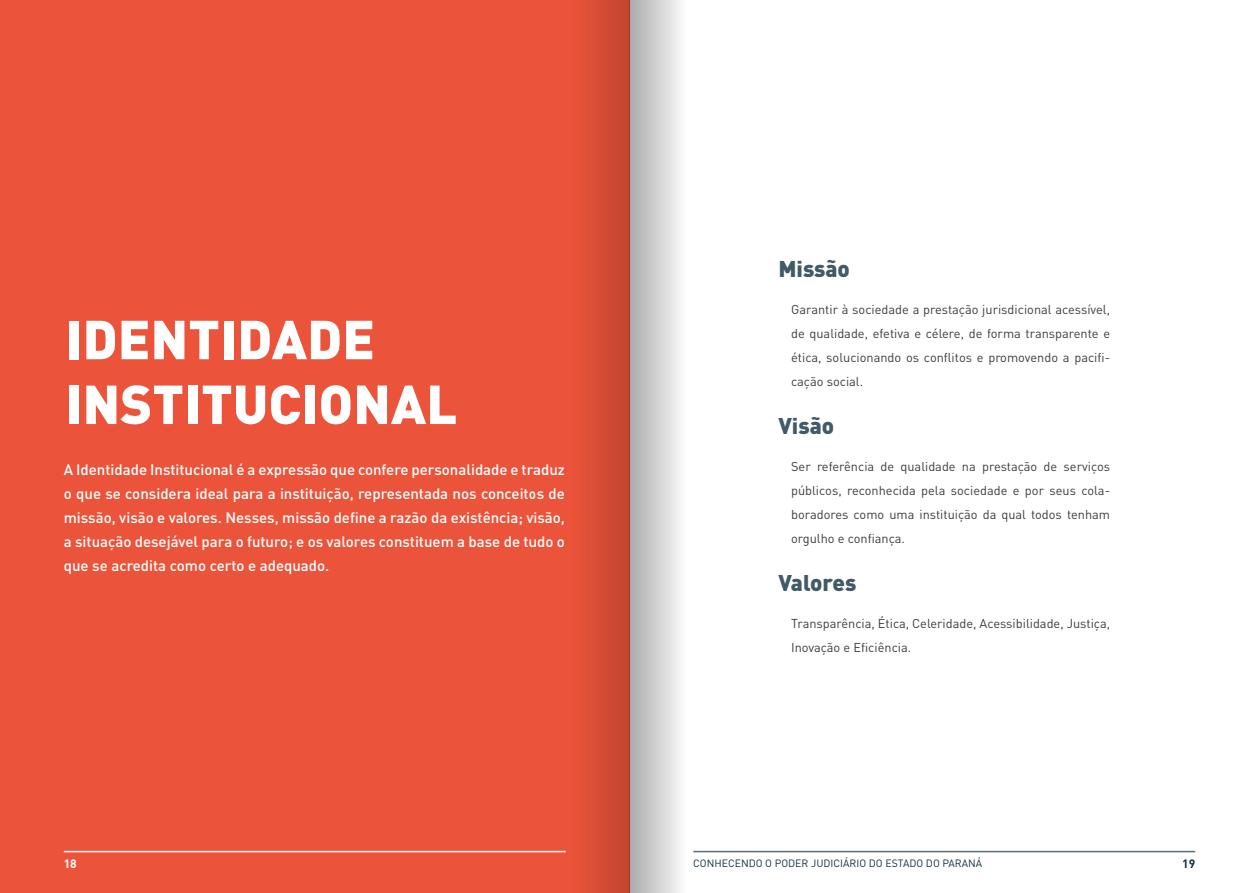
<style>
.page{position:relative;width:1259px;height:893px;background:#fff}
.page>*{position:absolute;margin:0;border:0;box-sizing:border-box;transform-origin:0 0}
.t1{font:900 54px/64.8px "DIN Pro";color:#fff}
.t2{font:900 22.5px "DIN Pro";color:#415a67}
.t3{font:500 15px/24px "DIN Pro";color:#fff;text-align:justify}
.t4{font:12.75px/24px "DIN Pro";color:#3c3c3b;text-align:justify}
.t5{font:700 12px "DIN Pro";color:#123040}
.t6{font:700 12px "DIN Pro";color:#fff}
.t7{font:10.5px "DIN Pro";color:#123040}
</style>
<div class="page">
<hr style="left:693px;top:851px;width:502px;height:1px;background:#596e79">
<div style="left:0;top:0;width:629px;height:893px;background:#eb543b"></div>
<hr style="left:64px;top:851px;width:502px;height:1px;background:#fff">
<svg style="left:629px;top:0;width:96px;height:893px"></svg>
<div style="left:533px;top:0;width:96px;height:893px;background:linear-gradient(to right,#f5583e,#c94732)"></div>
<h1 class="t1" style="left:65px;top:305px;width:393px">IDENTIDADE<br>INSTITUCIONAL</h1>
<p class="t3" style="left:64px;top:457px;width:503px">A Identidade Institucional é a expressão que confere personalidade e traduz o que se considera ideal para a instituição, representada nos conceitos de missão, visão e valores. Nesses, missão define a razão da existência; visão, a situação desejável para o futuro; e os valores constituem a base de tudo o que se acredita como certo e adequado.</p>
<p class="t6" style="left:64px;top:856px;width:15px">18</p>
<h2 class="t2" style="left:778px;top:254px;width:73px">Missão</h2>
<p class="t4" style="left:791px;top:297px;width:320px">Garantir à sociedade a prestação jurisdicional acessível, de qualidade, efetiva e célere, de forma transparente e ética, solucionando os conflitos e promovendo a pacifi&shy;cação social.</p>
<h2 class="t2" style="left:778px;top:411px;width:57px">Visão</h2>
<p class="t4" style="left:791px;top:454px;width:320px">Ser referência de qualidade na prestação de serviços públicos, reconhecida pela sociedade e por seus cola&shy;boradores como uma instituição da qual todos tenham orgulho e confiança.</p>
<h2 class="t2" style="left:778px;top:568px;width:80px">Valores</h2>
<p class="t4" style="left:791px;top:611px;width:320px">Transparência, Ética, Celeridade, Acessibilidade, Justiça,<br>Inovação e Eficiência.</p>
<p class="t7" style="left:693px;top:856px;width:290px">CONHECENDO O PODER JUDICIÁRIO DO ESTADO DO PARANÁ</p>
<p class="t5" style="left:1182px;top:856px;width:15px">19</p>
</div>
